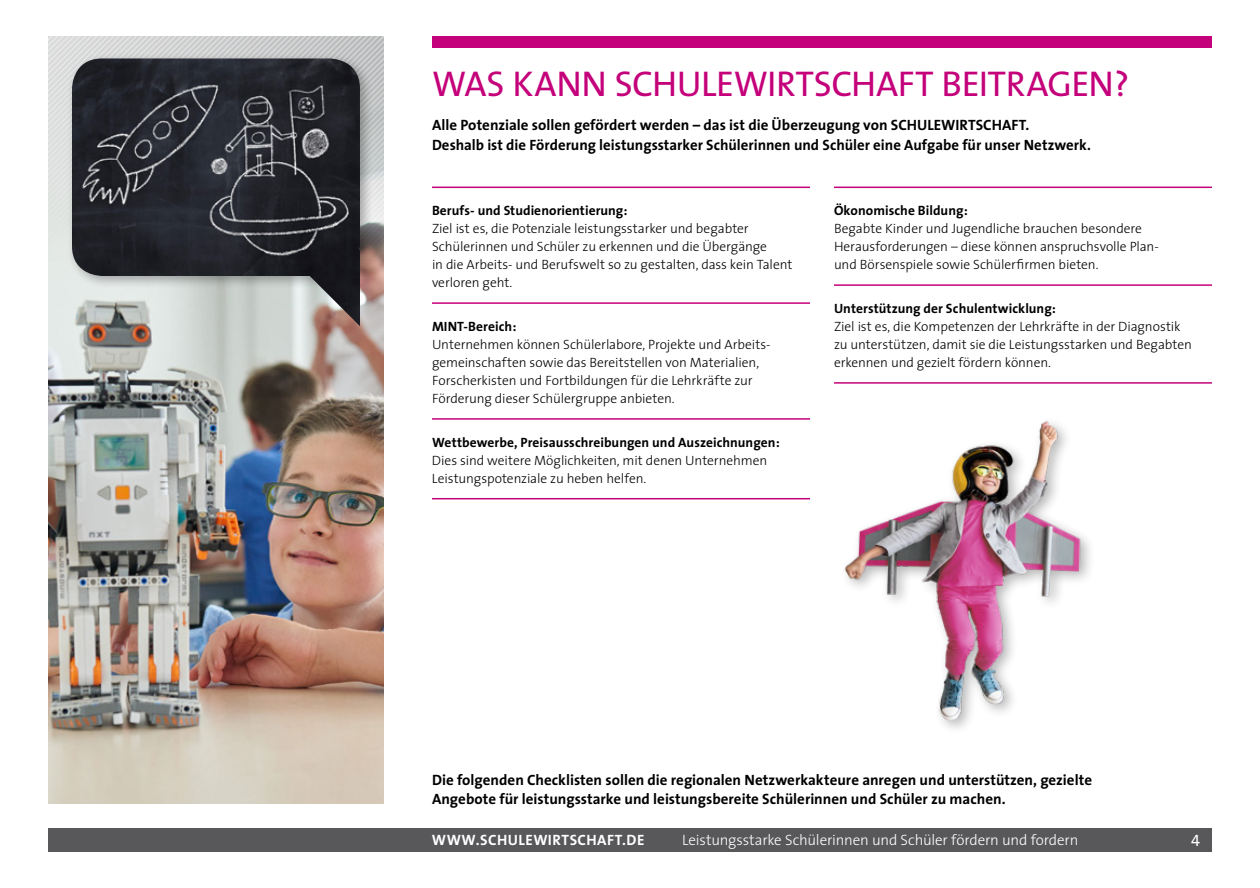
<style>
.page{position:relative;width:1260px;height:888px;background:#fff}
.page>*{position:absolute;margin:0;border:0;box-sizing:border-box;transform-origin:0 0}
.SW_Checklisten___H1{font:36px "The Sans";letter-spacing:-.015em;color:#c4007a}
.t1{font:16.5px "The Sans Caps";color:#fff}
.SW_Checkliste___Aufg{font:700 15px/19.5px "The Sans";color:#000}
.t2{font:300 15px "The Sans";letter-spacing:-.01em;color:#fff}
.t3{font:700 15px "The Sans";letter-spacing:.035em;color:#fff}
.SW_Checklisten_-_Tex{font:300 13.5px/18px "The Sans";letter-spacing:-.005em;color:#000}
.s1{font-weight:700}
</style>
<div class="page">
<hr style="left:432px;top:187px;width:378px;height:1px;background:#c4007a">
<hr style="left:432px;top:302px;width:378px;height:2px;background:#c4007a">
<hr style="left:432px;top:418px;width:378px;height:2px;background:#c4007a">
<hr style="left:432px;top:498px;width:378px;height:1px;background:#c4007a">
<hr style="left:834px;top:187px;width:378px;height:1px;background:#c4007a">
<hr style="left:834px;top:284px;width:378px;height:2px;background:#c4007a">
<hr style="left:834px;top:382px;width:378px;height:2px;background:#c4007a">
<img style="left:844px;top:420px;width:246px;height:309px">
<img style="left:48px;top:36px;width:336px;height:768px">
<div style="left:66px;top:53px;width:308px;height:236px;background:#000;opacity:.3"></div>
<img style="left:72px;top:58px;width:288px;height:218px">
<img style="left:284px;top:250px;width:76px;height:76px">
<div style="left:48px;top:828px;width:1164px;height:24px;background:#58585a"></div>
<div style="left:432px;top:36px;width:780px;height:12px;background:#c4007a"></div>
<p class="SW_Checklisten___H1" style="left:432px;top:54px;width:699px">WAS KANN SCHULEWIRTSCHAFT BEITRAGEN?</p>
<p class="SW_Checkliste___Aufg" style="left:432px;top:115px;width:660px">Alle Potenziale sollen gefördert werden – das ist die Überzeugung von SCHULEWIRTSCHAFT.<br>Deshalb ist die Förderung leistungsstarker Schülerinnen und Schüler eine Aufgabe für unser Netzwerk.</p>
<p class="SW_Checklisten_-_Tex" style="left:432px;top:201px;width:362px"><span class="s1">Berufs- und Studienorientierung:<br></span>Ziel ist es, die Potenziale leistungsstarker und begabter Schülerinnen und Schüler zu erkennen und die Übergänge<br>in die Arbeits- und Berufswelt so zu gestalten, dass kein Talent verloren geht.</p>
<p class="SW_Checklisten_-_Tex" style="left:432px;top:317px;width:340px"><span class="s1">MINT-Bereich:<br></span>Unternehmen können Schülerlabore, Projekte und Arbeits&shy;gemeinschaften sowie das Bereitstellen von Materialien, Forscherkisten und Fortbildungen für die Lehrkräfte zur Förderung dieser Schülergruppe anbieten.</p>
<p class="SW_Checklisten_-_Tex" style="left:432px;top:433px;width:349px"><span class="s1">Wettbewerbe, Preisausschreibungen und Auszeichnungen:<br></span>Dies sind weitere Möglichkeiten, mit denen Unternehmen<br>Leistungspotenziale zu heben helfen.</p>
<p class="SW_Checklisten_-_Tex" style="left:834px;top:201px;width:326px"><span class="s1">Ökonomische Bildung:<br></span>Begabte Kinder und Jugendliche brauchen besondere Herausforderungen – diese können anspruchsvolle Plan&shy;und Börsenspiele sowie Schülerfirmen bieten.</p>
<p class="SW_Checklisten_-_Tex" style="left:834px;top:299px;width:359px"><span class="s1">Unterstützung der Schulentwicklung:<br></span>Ziel ist es, die Kompetenzen der Lehrkräfte in der Diagnostik zu unterstützen, damit sie die Leistungsstarken und Begabten erkennen und gezielt fördern können.</p>
<p class="SW_Checkliste___Aufg" style="left:432px;top:769px;width:662px">Die folgenden Checklisten sollen die regionalen Netzwerkakteure anregen und unterstützen, gezielte<br>Angebote für leistungsstarke und leistungsbereite Schülerinnen und Schüler zu machen.</p>
<p class="t3" style="left:432px;top:827px;width:214px">WWW.SCHULEWIRTSCHAFT.DE</p>
<p class="t2" style="left:682px;top:828px;width:398px">Leistungsstarke Schülerinnen und Schüler fördern und fordern</p>
<p class="t1" style="left:1191px;top:826px;width:10px">4</p>
</div>
